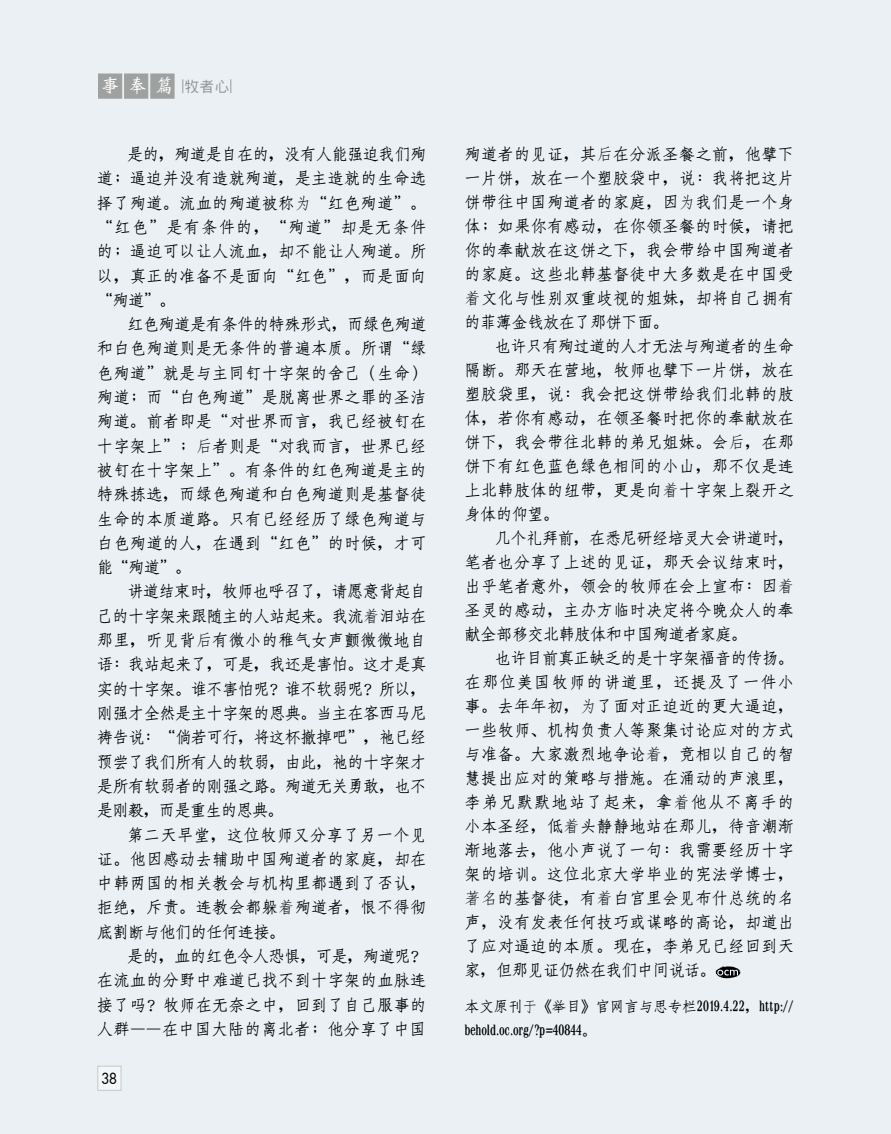
<style>
.page{position:relative;width:891px;height:1134px;background:#eaf0f3}
.page>*{position:absolute;margin:0;border:0;box-sizing:border-box;transform-origin:0 0}
.t1{font:16.5px/24.3px "Han Wang Fang Song Medium Gb 5";letter-spacing:.05em;color:#000;text-align:justify;scale:.95 1}
.t2{font:15px/24px "Han Wang Fang Song Medium Gb 5";letter-spacing:.02em;color:#000;scale:.95 1}
.t3{font:15px "Han Wang Hei Medium Gb 5";color:#949495}
.t4{font:14.85px "Futura Md";color:#000;scale:.91 1}
.s1{font-family:"Han Wang Wei Bei Medium Gb 5";font-size:19.5px;color:#fff}
.s2{font-family:"Fang Song"}
</style>
<div class="page">
<svg style="left:716px;top:966px;width:24px;height:12px"></svg>
<div style="left:151px;top:74px;width:23px;height:24px;background:#9fa0a0"></div>
<div style="left:124px;top:74px;width:24px;height:24px;background:#9fa0a0"></div>
<div style="left:98px;top:74px;width:24px;height:24px;background:#9fa0a0"></div>
<div style="left:98px;top:1066px;width:23px;height:25px;background:#f4f7f8;border:1px solid #9fa0a0"></div>
<p class="t3" style="left:101px;top:79px;width:133px"><span class="s1">事奉篇</span> |牧者心|</p>
<p class="t1" style="left:97px;top:142px;width:348px;text-indent:30px">是的，殉道是自在的，沒有人能強迫我們殉道；逼迫並沒有造就殉道，是主造就的生命選擇了殉道。流血的殉道被稱<span class="s2">为</span>“紅色殉道”。“紅色”是有條件的，“殉道”卻是無條件的；逼迫可以讓人流血，卻不能讓人殉道。所以，真正的準備不是面向“紅色”，而是面向“殉道”。</p>
<p class="t1" style="left:97px;top:312px;width:348px;text-indent:30px">紅色殉道是有條件的特殊形式，而綠色殉道和白色殉道則是無條件的普遍本質。所謂“綠色殉道”就是與主同釘十字架的捨己（生命）殉道；而“白色殉道”是脫離世界之罪的聖潔殉道。前者即是“對世界而言，我已經被釘在十字架上”；<span class="s2">后</span>者則是“對我而言，世界已經被釘在十字架上”。有條件的紅色殉道是主的特殊揀選，而綠色殉道和白色殉道則是基督徒生命的本質道路。只有已經經歷了綠色殉道與白色殉道的人，在遇到“紅色”的時候，才可能“殉道”。</p>
<p class="t1" style="left:97px;top:580px;width:348px;text-indent:30px">講道結束時，牧師也呼召了，請願意背起自己的十字架來跟隨主的人站起來。我流<span class="s2">着</span>淚站在那裡，聽見背<span class="s2">后</span>有微小的稚氣女聲顫微微地自語：我站起來了，可是，我還是害怕。這才是真實的十字架。誰不害怕呢？誰不軟弱呢？所以，剛強才全然是主十字架的恩典。當主在客西馬尼禱告說：“倘若可行，將這杯撤掉吧”，祂已經預嘗了我們所有人的軟弱，由此，祂的十字架才是所有軟弱者的剛強之路。殉道無關勇敢，也不是剛毅，而是重生的恩典。</p>
<p class="t1" style="left:97px;top:823px;width:348px;text-indent:30px">第二天早堂，這位牧師又分享了另一個見證。他因感動去輔助中國殉道者的家庭，卻在中韓兩國的相關教會與機構裡都遇到了否認，拒絕，斥責。連教會都躲<span class="s2">着</span>殉道者，恨不得徹底割斷與他們的任何連接。</p>
<p class="t1" style="left:97px;top:944px;width:348px;text-indent:30px">是的，血的紅色令人恐懼，可是，殉道呢？在流血的分野中難道已找不到十字架的血脈連接了嗎？牧師在無奈之中，回到了自己服事的人群——在中國大陸的離北者；他分享了中國</p>
<p class="t4" style="left:101px;top:1068px;width:18px">38</p>
<p class="t1" style="left:465px;top:142px;width:348px">殉道者的見證，其<span class="s2">后</span>在分派聖餐之前，他擘下一片餅，放在一個塑膠袋中，說：我將把這片餅帶往中國殉道者的家庭，因<span class="s2">为</span>我們是一個身體；如果你有感動，在你領聖餐的時候，請把你的奉獻放在這餅之下，我會帶給中國殉道者的家庭。這些北韓基督徒中大多數是在中國受<span class="s2">着</span>文化與性別雙重歧視的姐妹，卻將自己擁有的菲薄金錢放在了那餅下面。</p>
<p class="t1" style="left:465px;top:334px;width:348px;text-indent:30px">也許只有殉過道的人才無法與殉道者的生命隔斷。那天在營地，牧師也擘下一片餅，放在塑膠袋裡，說：我會把這餅帶給我們北韓的肢體，若你有感動，在領聖餐時把你的奉獻放在餅下，我會帶往北韓的弟兄姐妹。會<span class="s2">后</span>，在那餅下有紅色藍色綠色相間的小山，那不僅是連上北韓肢體的紐帶，更是向<span class="s2">着</span>十字架上裂開之身體的仰望。</p>
<p class="t1" style="left:465px;top:526px;width:348px;text-indent:30px">幾個禮拜前，在悉尼研經培靈大會講道時，筆者也分享了上述的見證，那天會議結束時，出乎筆者意外，領會的牧師在會上宣布：因<span class="s2">着</span>聖靈的感動，主辦方臨時決定將今晚眾人的奉獻全部移交北韓肢體和中國殉道者家庭。</p>
<p class="t1" style="left:465px;top:646px;width:348px;text-indent:30px">也許目前真正缺乏的是十字架福音的傳揚。在那位美國牧師的講道裡，還提及了一件小事。去年年初，<span class="s2">为</span>了面對正迫近的更大逼迫，一些牧師、機構負責人等聚集討論應對的方式與準備。大家激烈地爭論<span class="s2">着</span>，競相以自己的智慧提出應對的策略與措施。在湧動的聲浪裡，李弟兄默默地站了起來，拿<span class="s2">着</span>他從不離手的小本聖經，低<span class="s2">着</span>頭靜靜地站在那兒，待音潮漸漸地落去，他小聲說了一句：我需要經歷十字架的培訓。這位北京大學畢業的憲法學博士，<span class="s2">著名</span>的基督徒，有<span class="s2">着</span>白宮裡會見布什總統的名聲，沒有發表任何技巧或謀略的高論，卻道出了應對逼迫的本質。現在，李弟兄已經回到天家，但那見證仍然在我們中間說話。</p>
<p class="t2" style="left:465px;top:995px;width:348px">本文原刊<span class="s2">于</span>《舉目》官網言與思專欄2019.4.22，http:// behold.oc.org/?p=40844。</p>
</div>
